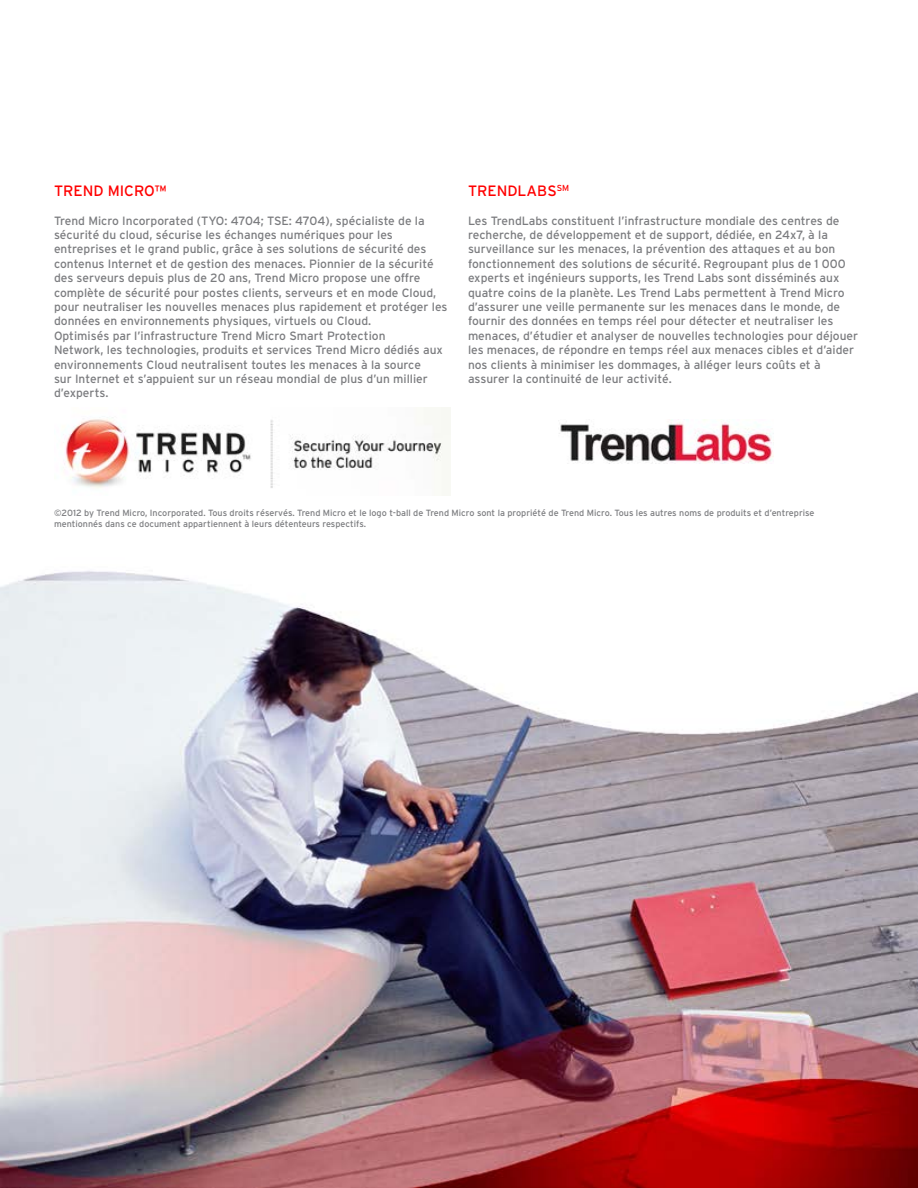
<style>
.page{position:relative;width:918px;height:1188px;background:#fff}
.page>*{position:absolute;margin:0;border:0;box-sizing:border-box;transform-origin:0 0}
.t1{font:15px "Interstate";color:#f00}
.t2{font:12px/14.4px "Interstate";color:#7b7c7f}
.t3{font:9px/10.8px "Interstate";color:#7b7c7f}
</style>
<div class="page">
<img style="left:0;top:407px;width:918px;height:781px">
<img style="left:54px;top:407px;width:396px;height:88px">
<img style="left:559px;top:419px;width:214px;height:44px">
<p class="t1" style="left:54px;top:181px;width:114px">TREND MICRO™</p>
<p class="t2" style="left:54px;top:213px;width:395px">Trend Micro Incorporated (TYO: 4704; TSE: 4704), spécialiste de la sécurité du cloud, sécurise les échanges numériques pour les entreprises et le grand public, grâce à ses solutions de sécurité des contenus Internet et de gestion des menaces. Pionnier de la sécurité des serveurs depuis plus de 20 ans, Trend Micro propose une offre complète de sécurité pour postes clients, serveurs et en mode Cloud, pour neutraliser les nouvelles menaces plus rapidement et protéger les données en environnements physiques, virtuels ou Cloud.<br>Optimisés par l’infrastructure Trend Micro Smart Protection<br>Network, les technologies, produits et services Trend Micro dédiés aux environnements Cloud neutralisent toutes les menaces à la source<br>sur Internet et s’appuient sur un réseau mondial de plus d’un millier d’experts.</p>
<p class="t1" style="left:468px;top:181px;width:103px">TRENDLABS<sup>SM</sup></p>
<p class="t2" style="left:468px;top:213px;width:392px">Les TrendLabs constituent l’infrastructure mondiale des centres de recherche, de développement et de support, dédiée, en 24x7, à la surveillance sur les menaces, la prévention des attaques et au bon fonctionnement des solutions de sécurité. Regroupant plus de 1 000 experts et ingénieurs supports, les Trend Labs sont disséminés aux quatre coins de la planète. Les Trend Labs permettent à Trend Micro d’assurer une veille permanente sur les menaces dans le monde, de fournir des données en temps réel pour détecter et neutraliser les menaces, d’étudier et analyser de nouvelles technologies pour déjouer les menaces, de répondre en temps réel aux menaces cibles et d’aider nos clients à minimiser les dommages, à alléger leurs coûts et à assurer la continuité de leur activité.</p>
<p class="t3" style="left:54px;top:508px;width:762px">©2012 by Trend Micro, Incorporated. Tous droits réservés. Trend Micro et le logo t-ball de Trend Micro sont la propriété de Trend Micro. Tous les autres noms de produits et d’entreprise mentionnés dans ce document appartiennent à leurs détenteurs respectifs.</p>
</div>
